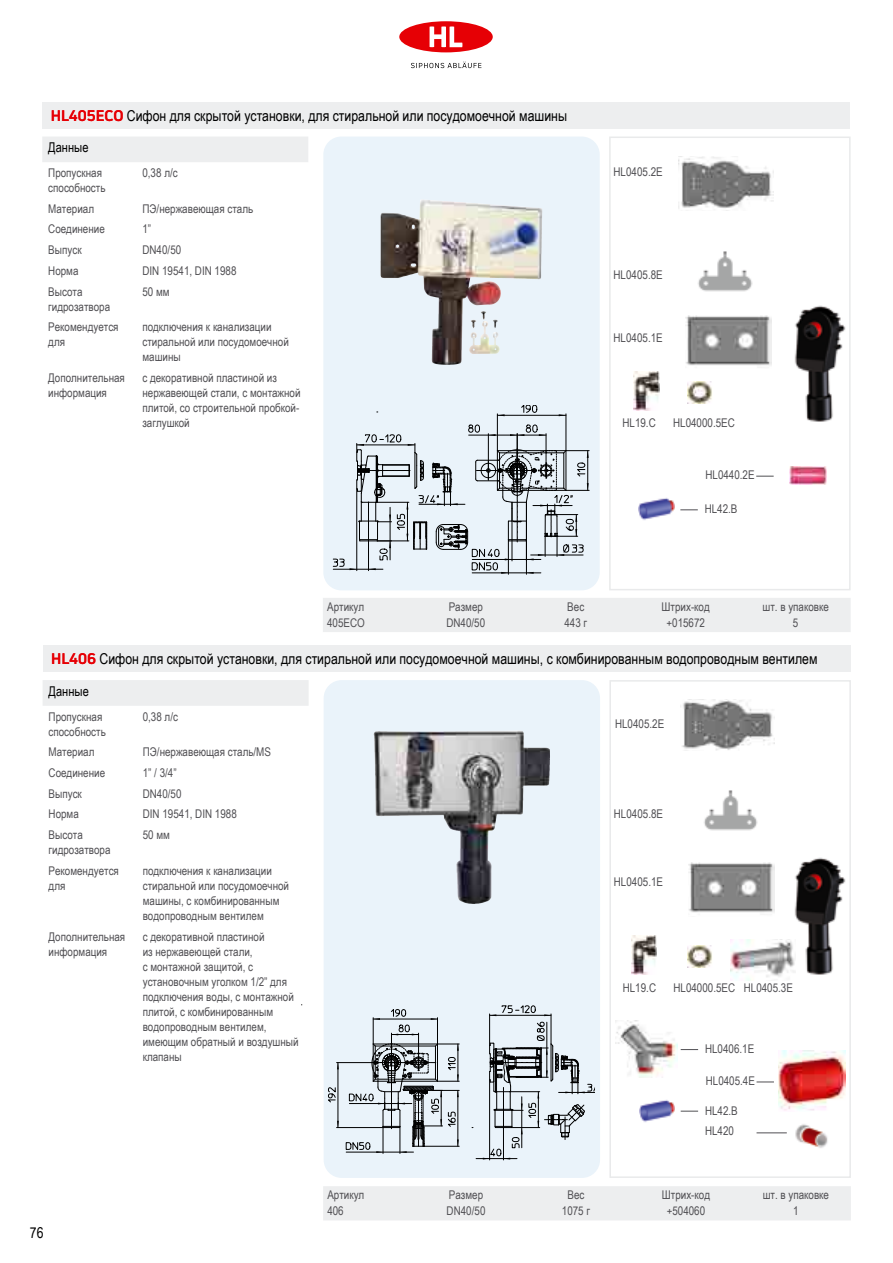
<style>
.page{position:relative;width:893px;height:1263px;background:#fff}
.page>*{position:absolute;margin:0;border:0;box-sizing:border-box;transform-origin:0 0}
.t1{font:15px "Arial Narrow";color:#000}
.t2{font:13.5px "Arial Narrow";color:#000}
.t3{font:12px/15px "Arial Narrow";color:#504f53}
.s1{font-family:"Uni Neue";font-weight:700;color:#e60005}
</style>
<div class="page">
<svg style="left:411px;top:62px;width:70px;height:6px"></svg>
<div style="left:399px;top:21px;width:94px;height:31px;background:#e60005;border-radius:50%"></div>
<svg style="left:430px;top:26px;width:33px;height:21px"></svg>
<div style="left:609px;top:137px;width:242px;height:453px;border:2px solid #e9eaeb"></div>
<div style="left:323px;top:137px;width:277px;height:453px;background:#eaf3fa;border-radius:18px"></div>
<img style="left:794px;top:305px;width:52px;height:117px">
<img style="left:687px;top:381px;width:25px;height:22px">
<img style="left:634px;top:371px;width:25px;height:39px">
<img style="left:639px;top:498px;width:35px;height:22px">
<svg style="left:756px;top:476px;width:18px;height:1px"></svg>
<svg style="left:680px;top:509px;width:18px;height:1px"></svg>
<img style="left:685px;top:316px;width:86px;height:50px">
<img style="left:678px;top:156px;width:95px;height:53px">
<img style="left:380px;top:200px;width:59px;height:146px">
<div style="left:609px;top:680px;width:242px;height:498px;border:2px solid #e9eaeb"></div>
<div style="left:324px;top:680px;width:276px;height:498px;background:#eaf3fa;border-radius:18px"></div>
<img style="left:794px;top:857px;width:52px;height:118px">
<img style="left:689px;top:863px;width:86px;height:50px">
<img style="left:779px;top:1050px;width:67px;height:61px">
<img style="left:687px;top:946px;width:25px;height:22px">
<img style="left:639px;top:1100px;width:35px;height:22px">
<svg style="left:757px;top:1081px;width:17px;height:1px"></svg>
<svg style="left:681px;top:1111px;width:17px;height:1px"></svg>
<hr style="left:757px;top:1132px;width:30px;height:1px;background:#504f53">
<img style="left:795px;top:1124px;width:33px;height:24px">
<img style="left:731px;top:939px;width:64px;height:41px">
<img style="left:373px;top:731px;width:143px;height:173px">
<img style="left:680px;top:699px;width:95px;height:51px">
<img style="left:615px;top:1020px;width:62px;height:58px">
<svg style="left:681px;top:1049px;width:17px;height:1px"></svg>
<img style="left:631px;top:936px;width:25px;height:39px">
<img style="left:789px;top:466px;width:38px;height:18px">
<hr style="left:333px;top:569px;width:50px;height:1px;background:#000">
<svg style="left:333px;top:559px;width:11px;height:8px"></svg>
<hr style="left:497px;top:415px;width:69px;height:1px;background:#000">
<hr style="left:497px;top:414px;width:1px;height:37px;background:#000">
<hr style="left:566px;top:414px;width:1px;height:37px;background:#000">
<svg style="left:497px;top:414px;width:8px;height:2px"></svg>
<svg style="left:521px;top:405px;width:16px;height:8px"></svg>
<svg style="left:350px;top:425px;width:239px;height:149px"></svg>
<hr style="left:476px;top:1158px;width:41px;height:1px;background:#000">
<hr style="left:503px;top:1129px;width:1px;height:31px;background:#000">
<hr style="left:489px;top:1080px;width:1px;height:80px;background:#000">
<hr style="left:490px;top:1015px;width:61px;height:1px;background:#000">
<hr style="left:489px;top:1014px;width:1px;height:31px;background:#000">
<hr style="left:551px;top:1014px;width:1px;height:30px;background:#000">
<svg style="left:544px;top:1014px;width:7px;height:2px"></svg>
<svg style="left:502px;top:1005px;width:33px;height:8px"></svg>
<hr style="left:338px;top:1062px;width:1px;height:65px;background:#000">
<hr style="left:337px;top:1127px;width:46px;height:1px;background:#000">
<hr style="left:337px;top:1062px;width:35px;height:1px;background:#000">
<svg style="left:337px;top:1121px;width:2px;height:6px"></svg>
<svg style="left:337px;top:1062px;width:2px;height:7px"></svg>
<svg style="left:328px;top:1087px;width:8px;height:15px"></svg>
<svg style="left:483px;top:1022px;width:111px;height:137px"></svg>
<svg style="left:346px;top:1009px;width:113px;height:144px"></svg>
<hr style="left:373px;top:1044px;width:64px;height:1px;background:#000">
<img style="left:698px;top:251px;width:55px;height:40px">
<img style="left:704px;top:790px;width:54px;height:40px">
<div style="left:42px;top:102px;width:808px;height:26px;background:#edeeef"></div>
<div style="left:323px;top:598px;width:528px;height:34px;background:#edeeef"></div>
<div style="left:43px;top:646px;width:807px;height:26px;background:#edeeef"></div>
<div style="left:323px;top:1186px;width:528px;height:34px;background:#edeeef"></div>
<div style="left:42px;top:137px;width:266px;height:25px;background:#edeeef"></div>
<div style="left:43px;top:680px;width:266px;height:26px;background:#edeeef"></div>
<p class="t1" style="left:51px;top:104px;width:518px"><span class="s1">HL405ECO</span> Сифон для скрытой установки, для стиральной или посудомоечной машины</p>
<p class="t2" style="left:48px;top:138px;width:42px">Данные</p>
<p class="t3" style="left:48px;top:165px;width:59px">Пропускная способность</p>
<p class="t3" style="left:142px;top:165px;width:37px">0,38 л/с</p>
<p class="t3" style="left:48px;top:200px;width:47px">Материал</p>
<p class="t3" style="left:142px;top:200px;width:112px">ПЭ/нержавеющая сталь</p>
<p class="t3" style="left:48px;top:221px;width:58px">Соединение</p>
<p class="t3" style="left:142px;top:221px;width:10px">1”</p>
<p class="t3" style="left:48px;top:242px;width:35px">Выпуск</p>
<p class="t3" style="left:142px;top:242px;width:40px">DN40/50</p>
<p class="t3" style="left:48px;top:263px;width:32px">Норма</p>
<p class="t3" style="left:142px;top:263px;width:96px">DIN 19541, DIN 1988</p>
<p class="t3" style="left:48px;top:283px;width:63px">Высота гидрозатвора</p>
<p class="t3" style="left:142px;top:283px;width:29px">50 мм</p>
<p class="t3" style="left:48px;top:319px;width:72px">Рекомендуется для</p>
<p class="t3" style="left:142px;top:319px;width:148px">подключения к канализации стиральной или посудомоечной машины</p>
<p class="t3" style="left:48px;top:370px;width:78px">Дополнительная информация</p>
<p class="t3" style="left:142px;top:370px;width:160px">с декоративной пластиной из нержавеющей стали, с монтажной плитой, со строительной пробкой&shy;заглушкой</p>
<p class="t3" style="left:614px;top:164px;width:51px">HL0405.2E</p>
<p class="t3" style="left:614px;top:267px;width:51px">HL0405.8E</p>
<p class="t3" style="left:614px;top:330px;width:51px">HL0405.1E</p>
<p class="t3" style="left:622px;top:415px;width:35px">HL19.C</p>
<p class="t3" style="left:673px;top:415px;width:63px">HL04000.5EC</p>
<p class="t3" style="left:705px;top:467px;width:51px">HL0440.2E</p>
<p class="t3" style="left:705px;top:501px;width:34px">HL42.B</p>
<p class="t3" style="left:327px;top:599px;width:38px">Артикул</p>
<p class="t3" style="left:449px;top:599px;width:36px">Размер</p>
<p class="t3" style="left:567px;top:599px;width:18px">Вес</p>
<p class="t3" style="left:662px;top:599px;width:50px">Штрих-код</p>
<p class="t3" style="left:762px;top:599px;width:68px">шт. в упаковке</p>
<p class="t3" style="left:327px;top:615px;width:39px">405ECO</p>
<p class="t3" style="left:446px;top:615px;width:40px">DN40/50</p>
<p class="t3" style="left:564px;top:615px;width:24px">443 г</p>
<p class="t3" style="left:666px;top:615px;width:40px">+015672</p>
<p class="t3" style="left:793px;top:615px;width:7px">5</p>
<p class="t1" style="left:51px;top:648px;width:768px"><span class="s1">HL406</span> Сифон для скрытой установки, для стиральной или посудомоечной машины, с комбинированным водопроводным вентилем</p>
<p class="t2" style="left:49px;top:681px;width:42px">Данные</p>
<p class="t3" style="left:49px;top:708px;width:59px">Пропускная способность</p>
<p class="t3" style="left:143px;top:708px;width:37px">0,38 л/с</p>
<p class="t3" style="left:49px;top:744px;width:47px">Материал</p>
<p class="t3" style="left:143px;top:744px;width:130px">ПЭ/нержавеющая сталь/MS</p>
<p class="t3" style="left:49px;top:765px;width:58px">Соединение</p>
<p class="t3" style="left:143px;top:765px;width:35px">1” / 3/4”</p>
<p class="t3" style="left:49px;top:785px;width:35px">Выпуск</p>
<p class="t3" style="left:143px;top:785px;width:40px">DN40/50</p>
<p class="t3" style="left:49px;top:806px;width:32px">Норма</p>
<p class="t3" style="left:143px;top:806px;width:96px">DIN 19541, DIN 1988</p>
<p class="t3" style="left:49px;top:827px;width:63px">Высота гидрозатвора</p>
<p class="t3" style="left:143px;top:827px;width:29px">50 мм</p>
<p class="t3" style="left:49px;top:863px;width:72px">Рекомендуется для</p>
<p class="t3" style="left:143px;top:863px;width:148px">подключения к канализации стиральной или посудомоечной машины, с комбинированным водопроводным вентилем</p>
<p class="t3" style="left:49px;top:928px;width:78px">Дополнительная информация</p>
<p class="t3" style="left:143px;top:928px;width:157px">с декоративной пластиной<br>из нержавеющей стали,<br>с монтажной защитой, с установочным уголком 1/2” для подключения воды, с монтажной плитой, с комбинированным водопроводным вентилем, имеющим обратный и воздушный клапаны</p>
<p class="t1" style="left:30px;top:1222px;width:15px">76</p>
<p class="t3" style="left:615px;top:716px;width:51px">HL0405.2E</p>
<p class="t3" style="left:614px;top:806px;width:51px">HL0405.8E</p>
<p class="t3" style="left:614px;top:873px;width:51px">HL0405.1E</p>
<p class="t3" style="left:623px;top:980px;width:35px">HL19.C</p>
<p class="t3" style="left:673px;top:980px;width:63px">HL04000.5EC</p>
<p class="t3" style="left:744px;top:980px;width:51px">HL0405.3E</p>
<p class="t3" style="left:705px;top:1041px;width:51px">HL0406.1E</p>
<p class="t3" style="left:706px;top:1073px;width:51px">HL0405.4E</p>
<p class="t3" style="left:705px;top:1102px;width:34px">HL42.B</p>
<p class="t3" style="left:705px;top:1122px;width:30px">HL420</p>
<p class="t3" style="left:327px;top:1187px;width:38px">Артикул</p>
<p class="t3" style="left:449px;top:1187px;width:36px">Размер</p>
<p class="t3" style="left:568px;top:1187px;width:18px">Вес</p>
<p class="t3" style="left:662px;top:1187px;width:50px">Штрих-код</p>
<p class="t3" style="left:763px;top:1187px;width:68px">шт. в упаковке</p>
<p class="t3" style="left:327px;top:1203px;width:18px">406</p>
<p class="t3" style="left:447px;top:1203px;width:40px">DN40/50</p>
<p class="t3" style="left:562px;top:1203px;width:30px">1075 г</p>
<p class="t3" style="left:667px;top:1203px;width:40px">+504060</p>
<p class="t3" style="left:793px;top:1203px;width:7px">1</p>
</div>
